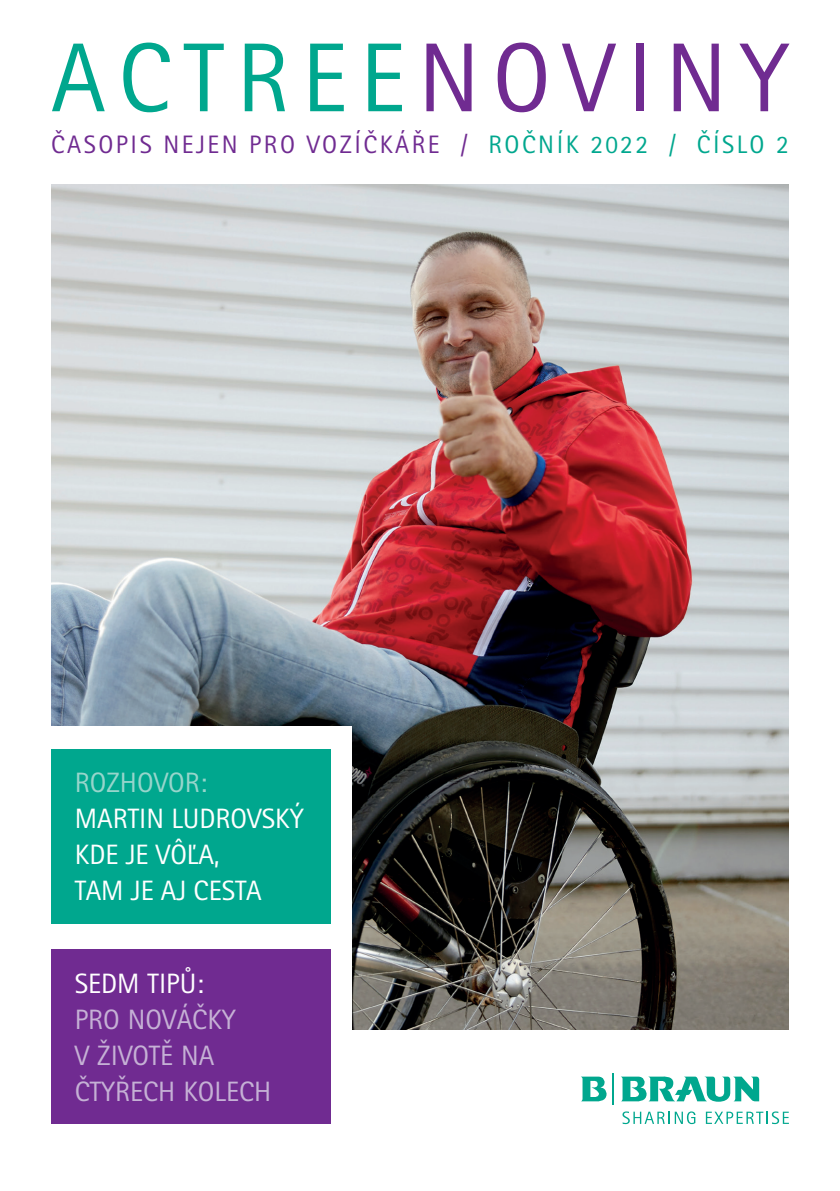
<style>
.page{position:relative;width:840px;height:1191px;background:#fff}
.page>*{position:absolute;margin:0;border:0;box-sizing:border-box;transform-origin:0 0}
.t1{font:98px "Rotis Sans Serif Pro";letter-spacing:.13em;color:#00a78e}
.t2{font:28px/36px "Rotis Sans Serif Pro";color:#fff}
.t3{font:28px/36px "Rotis Sans Serif Pro";color:#c5b1d5}
.t4{font:28px "Rotis Sans Serif Pro";color:#97d5cb}
.t5{font:25.2px "Rotis Sans Serif Pro";letter-spacing:.1em;color:#702b91}
.s1{color:#702b91}
.s2{color:#00a78e}
</style>
<div class="page">
<img style="left:51px;top:185px;width:737px;height:844px">
<div style="left:33px;top:726px;width:318px;height:400px;background:#fff"></div>
<div style="left:51px;top:749px;width:279px;height:174px;background:#00a78e"></div>
<div style="left:51px;top:949px;width:279px;height:175px;background:#702b91"></div>
<svg style="left:622px;top:1111px;width:73px;height:13px"></svg>
<svg style="left:705px;top:1111px;width:83px;height:13px"></svg>
<svg style="left:581px;top:1076px;width:25px;height:25px"></svg>
<svg style="left:621px;top:1076px;width:137px;height:25px"></svg>
<hr style="left:612px;top:1073px;width:1px;height:31px;background:#00a78e">
<h1 class="t1" style="left:51px;top:20px;width:739px">ACTREE<span class="s1">NOVINY</span></h1>
<p class="t5" style="left:51px;top:129px;width:738px">ČASOPIS NEJEN PRO VOZÍČKÁŘE / <span class="s2">ROČNÍK 2022 / ČÍSLO 2</span></p>
<p class="t4" style="left:75px;top:766px;width:134px">ROZHOVOR:</p>
<p class="t2" style="left:75px;top:800px;width:230px">MARTIN LUDROVSKÝ<br>KDE JE VÔĽA,<br>TAM JE AJ CESTA</p>
<p class="t2" style="left:75px;top:965px;width:130px">SEDM TIPŮ:</p>
<p class="t3" style="left:75px;top:1001px;width:198px">PRO NOVÁČKY<br>V ŽIVOTĚ NA<br>ČTYŘECH KOLECH</p>
</div>
